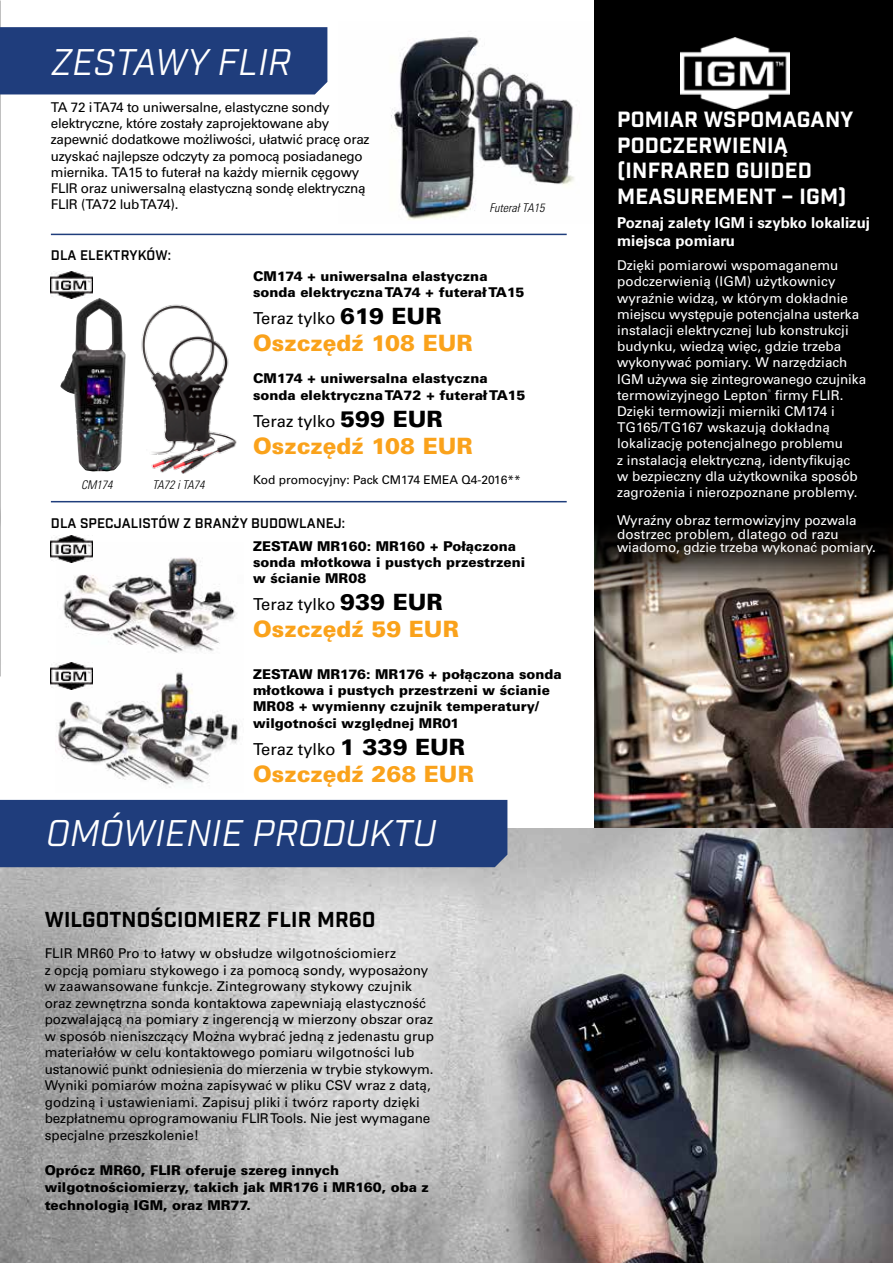
<style>
.page{position:relative;width:893px;height:1263px;background:#fff}
.page>*{position:absolute;margin:0;border:0;box-sizing:border-box;transform-origin:0 0}
.t1{font:italic 36px "Industry";letter-spacing:.01em;color:#fff}
.t2{font:900 22.5px "Univers LTCYR 75";color:#faa21b}
.t3{font:700 21.45px/25.7px "Industry";letter-spacing:.01em;color:#fff}
.t4{font:700 21px "Industry";letter-spacing:.01em;color:#000}
.t5{font:16.5px "Univers LT Std";color:#000}
.t6{font:700 15px/18px "Univers LT Std";color:#fff}
.t7{font:13.5px/16.2px "Univers LTCYR 55 Roman";color:#fff}
.t8{font:13.5px/16.5px "Univers LTCYR 55 Roman";color:#000}
.t9{font:900 13.5px/16.2px "Univers LTCYR 75";color:#000}
.t10{font:13.5px/16.2px "Univers LTCYR 55 Roman";letter-spacing:-.02em;color:#000}
.t11{font:900 13.5px/16.2px "Univers LT Std";color:#000}
.t12{font:600 13.5px "Industry";letter-spacing:.01em;color:#000}
.t13{font:12px "Univers LT Std";color:#000}
.t14{font:italic 300 condensed 12px "Univers LT Std";color:#000}
.s1{font-weight:900;font-size:22.5px}
.s2{font-family:"Univers LT Std"}
</style>
<div class="page">
<img style="left:391px;top:36px;width:183px;height:184px">
<div style="left:594px;top:0;width:299px;height:886px;background:#000"></div>
<img style="left:594px;top:531px;width:299px;height:297px">
<div style="left:0;top:27px;width:327px;height:67px;background:#1f3d7c"></div>
<img style="left:680px;top:38px;width:109px;height:70px">
<img style="left:0;top:828px;width:893px;height:435px">
<img style="left:77px;top:557px;width:160px;height:96px">
<svg style="left:58px;top:672px;width:180px;height:116px"></svg>
<img style="left:77px;top:298px;width:45px;height:174px">
<img style="left:122px;top:304px;width:115px;height:170px">
<div style="left:0;top:800px;width:507px;height:67px;background:#1f3d7c"></div>
<img style="left:0;top:262px;width:77px;height:473px">
<img style="left:51px;top:271px;width:42px;height:27px">
<img style="left:51px;top:536px;width:42px;height:27px">
<img style="left:51px;top:663px;width:42px;height:27px">
<hr style="left:51px;top:234px;width:516px;height:1px;background:#1f3d7c">
<hr style="left:51px;top:501px;width:516px;height:1px;background:#1f3d7c">
<h1 class="t1" style="left:51px;top:40px;width:242px">ZESTAWY FLIR</h1>
<p class="t10" style="left:51px;top:98px;width:320px">TA 72 i TA74 to uniwersalne, elastyczne sondy elektryczne, które zostały zaprojektowane aby zapewnić dodatkowe możliwości, ułatwić pracę oraz uzyskać najlepsze odczyty za pomocą posiadanego miernika. TA15 to futerał na każdy miernik cęgowy FLIR oraz uniwersalną elastyczną sondę elektryczną FLIR (TA72 lub TA74).</p>
<p class="t12" style="left:51px;top:247px;width:121px">DLA ELEKTRYKÓW:</p>
<p class="t14" style="left:490px;top:201px;width:56px">Futerał TA15</p>
<p class="t14" style="left:81px;top:478px;width:33px">CM174</p>
<p class="t14" style="left:153px;top:478px;width:54px">TA72 i TA74</p>
<p class="t11" style="left:253px;top:268px;width:273px">CM174 + uniwersalna elastyczna sonda elektryczna TA74 + futerał TA15</p>
<p class="t5" style="left:253px;top:308px;width:190px">Teraz tylko <span class="s1">619 EUR</span></p>
<h2 class="t2" style="left:253px;top:327px;width:221px">Oszczędź 108 EUR</h2>
<p class="t11" style="left:253px;top:370px;width:274px">CM174 + uniwersalna elastyczna sonda elektryczna TA72 + futerał TA15</p>
<p class="t5" style="left:253px;top:411px;width:191px">Teraz tylko <span class="s1">599 EUR</span></p>
<h2 class="t2" style="left:253px;top:430px;width:221px">Oszczędź 108 EUR</h2>
<p class="t13" style="left:253px;top:472px;width:269px">Kod promocyjny: Pack CM174 EMEA Q4-2016**</p>
<p class="t12" style="left:51px;top:514px;width:296px">DLA SPECJALISTÓW Z BRANŻY BUDOWLANEJ:</p>
<p class="t9" style="left:253px;top:537px;width:274px">ZESTAW MR160: MR160 + Połączona sonda młotkowa i pustych przestrzeni w ścianie <span class="s2">MR08</span></p>
<p class="t5" style="left:253px;top:595px;width:191px">Teraz tylko <span class="s1">939 EUR</span></p>
<h2 class="t2" style="left:253px;top:613px;width:207px">Oszczędź 59 EUR</h2>
<p class="t9" style="left:253px;top:665px;width:310px">ZESTAW MR176: MR176 + połączona sonda młotkowa i pustych przestrzeni w ścianie MR08 + wymienny czujnik temperatury/ wilgotności względnej MR01</p>
<p class="t5" style="left:253px;top:739px;width:214px">Teraz tylko <span class="s1">1 339 EUR</span></p>
<h2 class="t2" style="left:253px;top:758px;width:222px">Oszczędź 268 EUR</h2>
<h1 class="t1" style="left:47px;top:811px;width:391px">OMÓWIENIE PRODUKTU</h1>
<h3 class="t4" style="left:45px;top:907px;width:332px">WILGOTNOŚCIOMIERZ FLIR MR60</h3>
<p class="t8" style="left:45px;top:945px;width:391px">FLIR MR60 Pro to łatwy w obsłudze wilgotnościomierz<br>z opcją pomiaru stykowego i za pomocą sondy, wyposażony w zaawansowane funkcje. Zintegrowany stykowy czujnik oraz zewnętrzna sonda kontaktowa zapewniają elastyczność pozwalającą na pomiary z ingerencją w mierzony obszar oraz w sposób nieniszczący Można wybrać jedną z jedenastu grup materiałów w celu kontaktowego pomiaru wilgotności lub ustanowić punkt odniesienia do mierzenia w trybie stykowym.<br>Wyniki pomiarów można zapisywać w pliku CSV wraz z datą, godziną i ustawieniami. Zapisuj pliki i twórz raporty dzięki bezpłatnemu oprogramowaniu FLIR Tools. Nie jest wymagane specjalne przeszkolenie!</p>
<p class="t9" style="left:45px;top:1161px;width:386px;line-height:17.2px">Oprócz MR60, FLIR oferuje szereg innych wilgotnościomierzy, takich jak MR176 i MR160, oba z technologią IGM, oraz MR77.</p>
<h3 class="t3" style="left:617px;top:108px;width:238px">POMIAR WSPOMAGANY<br>PODCZERWIENIĄ (INFRARED GUIDED<br>MEASUREMENT – IGM)</h3>
<p class="t6" style="left:617px;top:214px;width:254px">Poznaj zalety IGM i szybko lokalizuj miejsca pomiaru</p>
<p class="t7" style="left:617px;top:257px;width:251px">Dzięki pomiarowi wspomaganemu podczerwienią (IGM) użytkownicy wyraźnie widzą, w którym dokładnie miejscu występuje potencjalna usterka instalacji elektrycznej lub konstrukcji budynku, wiedzą więc, gdzie trzeba wykonywać pomiary. W narzędziach IGM używa się zintegrowanego czujnika termowizyjnego Lepton<sup>®</sup> firmy FLIR.<br>Dzięki termowizji mierniki CM174 i TG165/TG167 wskazują dokładną lokalizację potencjalnego problemu<br>z instalacją elektryczną, identyfikując<br>w bezpieczny dla użytkownika sposób zagrożenia i nierozpoznane problemy.</p>
<p class="t7" style="left:617px;top:513px;width:260px;line-height:13.5px">Wyraźny obraz termowizyjny pozwala dostrzec problem, dlatego od razu wiadomo, gdzie trzeba wykonać pomiary.</p>
</div>
